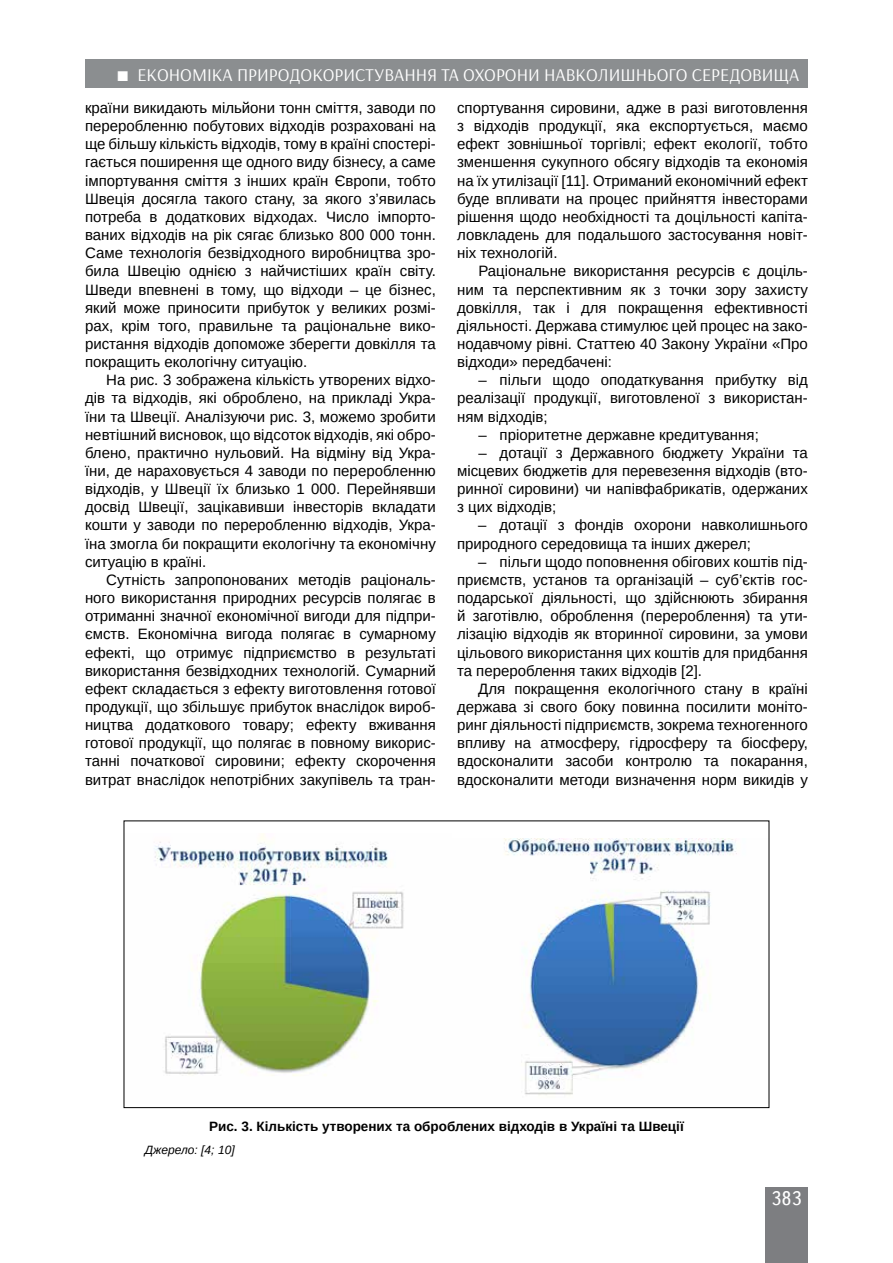
<style>
.page{position:relative;width:893px;height:1263px;background:#fff}
.page>*{position:absolute;margin:0;border:0;box-sizing:border-box;transform-origin:0 0}
.t1{font:19.5px "Ukrainian Text";color:#fff}
.t2{font:18px "Arsenal";color:#fff}
.t3{font:15px/18.1px "Arimo";color:#000;text-align:justify}
.t4{font:700 13.5px "Arimo";color:#000}
.t5{font:italic 12px "Arimo";color:#000}
</style>
<div class="page">
<div style="left:765px;top:1187px;width:43px;height:76px;background:#7d7e81"></div>
<div style="left:85px;top:60px;width:723px;height:28px;background:#8b8e90"></div>
<img style="left:154px;top:834px;width:250px;height:242px">
<img style="left:504px;top:838px;width:233px;height:257px">
<div style="left:124px;top:820px;width:645px;height:288px;border:1px solid #000"></div>
<p class="t2" style="left:137px;top:64px;width:663px">ЕКОНОМІКА ПРИРОДОКОРИСТУВАННЯ ТА ОХОРОНИ НАВКОЛИШНЬОГО СЕРЕДОВИЩА</p>
<p class="t3" style="left:85px;top:99px;width:352px">країни викидають мільйони тонн сміття, заводи по переробленню побутових відходів розраховані на ще більшу кількість відходів, тому в країні спостері&shy;гається поширення ще одного виду бізнесу, а саме імпортування сміття з інших країн Європи, тобто Швеція досягла такого стану, за якого з’явилась потреба в додаткових відходах. Число імпорто&shy;ваних відходів на рік сягає близько 800 000 тонн.<br>Саме технологія безвідходного виробництва зро&shy;била Швецію однією з найчистіших країн світу.<br>Шведи впевнені в тому, що відходи – це бізнес, який може приносити прибуток у великих розмі&shy;рах, крім того, правильне та раціональне вико&shy;ристання відходів допоможе зберегти довкілля та покращить екологічну ситуацію.</p>
<p class="t3" style="left:85px;top:371px;width:352px;text-indent:21px">На рис. 3 зображена кількість утворених відхо&shy;дів та відходів, які оброблено, на прикладі Укра&shy;їни та Швеції. Аналізуючи рис. 3, можемо зробити невтішний висновок, що відсоток відходів, які обро&shy;блено, практично нульовий. На відміну від Укра&shy;їни, де нараховується 4 заводи по переробленню відходів, у Швеції їх близько 1 000. Перейнявши досвід Швеції, зацікавивши інвесторів вкладати кошти у заводи по переробленню відходів, Укра&shy;їна змогла би покращити екологічну та економічну ситуацію в країні.</p>
<p class="t3" style="left:85px;top:571px;width:352px;text-indent:21px">Сутність запропонованих методів раціональ&shy;ного використання природних ресурсів полягає в отриманні значної економічної вигоди для підпри&shy;ємств. Економічна вигода полягає в сумарному ефекті, що отримує підприємство в результаті використання безвідходних технологій. Сумарний ефект складається з ефекту виготовлення готової продукції, що збільшує прибуток внаслідок вироб&shy;ництва додаткового товару; ефекту вживання готової продукції, що полягає в повному викорис&shy;танні початкової сировини; ефекту скорочення витрат внаслідок непотрібних закупівель та тран-</p>
<p class="t3" style="left:457px;top:99px;width:352px">спортування сировини, адже в разі виготовлення з відходів продукції, яка експортується, маємо ефект зовнішньої торгівлі; ефект екології, тобто зменшення сукупного обсягу відходів та економія на їх утилізації [11]. Отриманий економічний ефект буде впливати на процес прийняття інвесторами рішення щодо необхідності та доцільності капіта&shy;ловкладень для подальшого застосування новіт&shy;ніх технологій.</p>
<p class="t3" style="left:457px;top:262px;width:352px;text-indent:21px">Раціональне використання ресурсів є доціль&shy;ним та перспективним як з точки зору захисту довкілля, так і для покращення ефективності діяльності. Держава стимулює цей процес на зако&shy;нодавчому рівні. Статтею 40 Закону України «Про відходи» передбачені:</p>
<p class="t3" style="left:457px;top:371px;width:352px;text-indent:21px">– пільги щодо оподаткування прибутку від реалізації продукції, виготовленої з використан&shy;ням відходів;</p>
<p class="t3" style="left:478px;top:426px;width:282px">– пріоритетне державне кредитування;</p>
<p class="t3" style="left:457px;top:444px;width:352px;text-indent:21px">– дотації з Державного бюджету України та місцевих бюджетів для перевезення відходів (вто&shy;ринної сировини) чи напівфабрикатів, одержаних з цих відходів;</p>
<p class="t3" style="left:457px;top:516px;width:352px;text-indent:21px">– дотації з фондів охорони навколишнього природного середовища та інших джерел;</p>
<p class="t3" style="left:457px;top:553px;width:352px;text-indent:21px">– пільги щодо поповнення обігових коштів під&shy;приємств, установ та організацій – суб’єктів гос&shy;подарської діяльності, що здійснюють збирання й заготівлю, оброблення (перероблення) та ути&shy;лізацію відходів як вторинної сировини, за умови цільового використання цих коштів для придбання та перероблення таких відходів [2].</p>
<p class="t3" style="left:457px;top:680px;width:352px;text-indent:21px">Для покращення екологічного стану в країні держава зі свого боку повинна посилити моніто&shy;ринг діяльності підприємств, зокрема техногенного впливу на атмосферу, гідросферу та біосферу, вдосконалити засоби контролю та покарання, вдосконалити методи визначення норм викидів у</p>
<p class="t4" style="left:209px;top:1116px;width:476px">Рис. 3. Кількість утворених та оброблених відходів в Україні та Швеції</p>
<p class="t5" style="left:145px;top:1142px;width:91px">Джерело: [4; 10]</p>
<h1 class="t1" style="left:771px;top:1188px;width:32px">383</h1>
</div>
